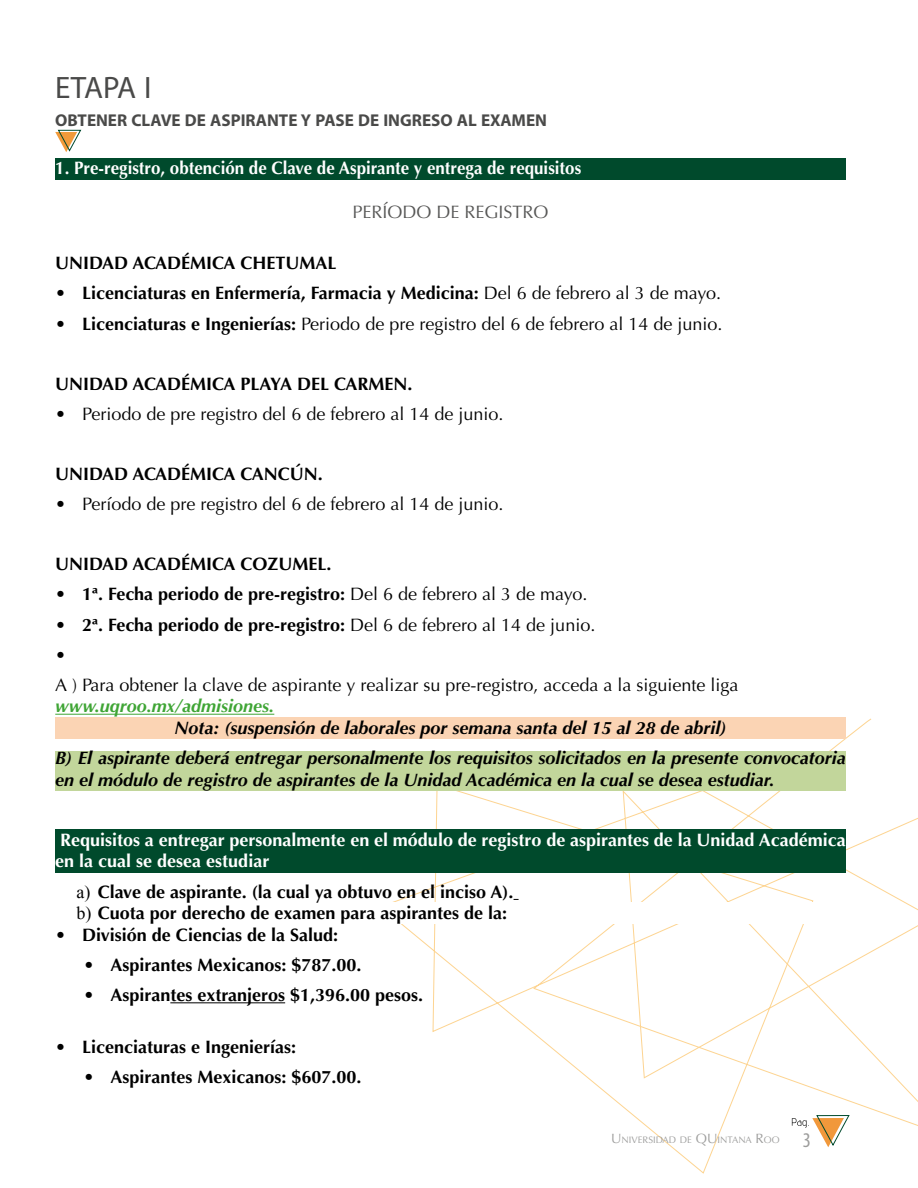
<style>
.page{position:relative;width:918px;height:1188px;background:#fff}
.page>*{position:absolute;margin:0;border:0;box-sizing:border-box;transform-origin:0 0}
.t1{font:43.5px "Myriad Arabic";letter-spacing:-.025em;color:#4a4a49}
.t2{font:700 24px "Myriad Arabic";color:#4a4a49}
.t3{font:700 18px/21.6px "Optima";color:#000}
.t4{font:18px/30.2px "Optima";color:#000}
.t5{font:italic 700 18px/30.2px "Optima";color:#000;text-align:center}
.t6{font:700 18px/21.6px "Optima";color:#fff}
.t7{font:700 18px "Optima";color:#fff;scale:.94 1}
.t8{font:italic 700 18px "Optima";color:#3fa535}
.t9{font:18px "Optima";color:#575756}
.t10{font:9.45px "Optima";color:#9d9d9c}
.s1{font-weight:400}
.s2{font-weight:700}
.s3{font-family:"Times New Roman";font-weight:400}
.s4{font-size:13.5px}
.s5{font-family:"Myriad Pro";font-stretch:condensed;font-size:21px}
</style>
<div class="page">
<svg style="left:379px;top:718px;width:539px;height:456px"></svg>
<svg style="left:792px;top:1115px;width:57px;height:32px"></svg>
<div style="left:55px;top:158px;width:791px;height:21px;background:#004a2c"></div>
<hr style="left:55px;top:714px;width:219px;height:1px;background:#3fa535">
<div style="left:55px;top:717px;width:791px;height:22px;background:#fbd4b4"></div>
<div style="left:55px;top:751px;width:791px;height:40px;background:#c2d69b"></div>
<div style="left:55px;top:829px;width:791px;height:43px;background:#004a2c"></div>
<div style="left:55px;top:903px;width:791px;height:21px;background:#fff"></div>
<hr style="left:170px;top:1002px;width:115px;height:1px;background:#000">
<svg style="left:55px;top:130px;width:26px;height:22px"></svg>
<h1 class="t1" style="left:55px;top:57px;width:98px">ETAPA I</h1>
<h2 class="t2" style="left:55px;top:104px;width:493px">OBTENER CLAVE DE ASPIRANTE Y PASE DE INGRESO AL EXAMEN</h2>
<p class="t7" style="left:55px;top:158px;width:561px">1. Pre-registro, obtención de Clave de Aspirante y entrega de requisitos</p>
<p class="t9" style="left:352px;top:201px;width:198px">PERÍODO DE REGISTRO</p>
<p class="t3" style="left:55px;top:253px;width:283px">UNIDAD ACADÉMICA CHETUMAL</p>
<p class="t3" style="left:55px;top:283px;width:667px">• Licenciaturas en Enfermería, Farmacia y Medicina: <span class="s1">Del 6 de febrero al 3 de mayo.</span></p>
<p class="t4" style="left:55px;top:309px;width:669px"><span class="s2">• Licenciaturas e Ingenierías:</span> Periodo de pre registro del 6 de febrero al 14 de junio.</p>
<p class="t3" style="left:55px;top:373px;width:359px">UNIDAD ACADÉMICA PLAYA DEL CARMEN.</p>
<p class="t4" style="left:55px;top:399px;width:450px">• Periodo de pre registro del 6 de febrero al 14 de junio.</p>
<p class="t3" style="left:55px;top:463px;width:269px">UNIDAD ACADÉMICA CANCÚN.</p>
<p class="t4" style="left:55px;top:489px;width:450px">• Período de pre registro del 6 de febrero al 14 de junio.</p>
<p class="t3" style="left:55px;top:554px;width:278px">UNIDAD ACADÉMICA COZUMEL.</p>
<p class="t3" style="left:55px;top:584px;width:534px">• 1ª. Fecha periodo de pre-registro: <span class="s1">Del 6 de febrero al 3 de mayo.</span></p>
<p class="t4" style="left:55px;top:610px;width:685px"><span class="s2">• 2ª. Fecha periodo de pre-registro:</span> Del 6 de febrero al 14 de junio.<br>•<br>A ) Para obtener la clave de aspirante y realizar su pre-registro, acceda a la siguiente liga</p>
<p class="t8" style="left:55px;top:696px;width:221px">www.uqroo.mx/admisiones.</p>
<p class="t5" style="left:55px;top:713px;width:792px">Nota: (suspensión de laborales por semana santa del 15 al 28 de abril)<br>B) El aspirante deberá entregar personalmente los requisitos solicitados en la presente convocatoria</p>
<p class="t5" style="left:55px;top:765px;width:721px">en el módulo de registro de aspirantes de la Unidad Académica en la cual se desea estudiar.</p>
<p class="t6" style="left:55px;top:829px;width:792px">Requisitos a entregar personalmente en el módulo de registro de aspirantes de la Unidad Académica en la cual se desea estudiar</p>
<p class="t3" style="left:77px;top:881px;width:438px"><span class="s3">a)</span> Clave de aspirante. (la cual ya obtuvo en el inciso A). <span class="s3">b)</span> Cuota por derecho de examen para aspirantes de la:</p>
<p class="t3" style="left:55px;top:924px;width:284px">• División de Ciencias de la Salud:</p>
<p class="t3" style="left:84px;top:954px;width:279px">• Aspirantes Mexicanos: $787.00.</p>
<p class="t3" style="left:84px;top:984px;width:341px">• Aspirantes extranjeros $1,396.00 pesos.</p>
<p class="t3" style="left:55px;top:1036px;width:242px">• Licenciaturas e Ingenierías:</p>
<p class="t3" style="left:84px;top:1066px;width:279px">• Aspirantes Mexicanos: $607.00.</p>
<p class="t10" style="left:611px;top:1134px;width:201px"><span class="s4">U</span>NIVERSIDAD DE <span class="s4">QU</span>INTANA <span class="s4">R</span>OO <span class="s5">3</span></p>
</div>
